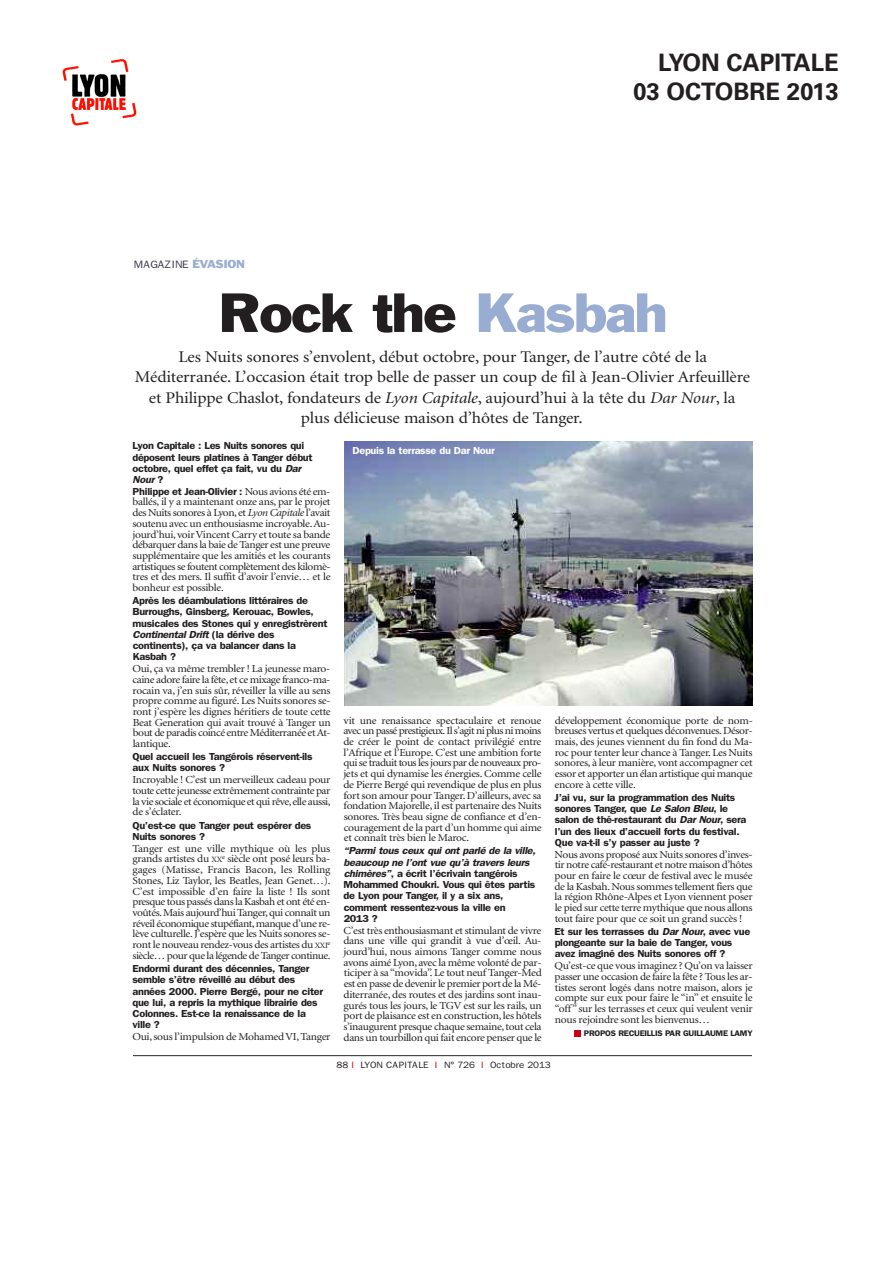
<style>
.page{position:relative;width:893px;height:1263px;background:#fff}
.page>*{position:absolute;margin:0;border:0;box-sizing:border-box;transform-origin:0 0}
.t1{font:51px "Franklin Gothic";letter-spacing:-.03em;color:#231f20;scale:1.07 1}
.t2{font:700 24px "Univers LT Std";color:#231f20}
.t3{font:16.35px/20.4px "Minion";letter-spacing:-.01em;color:#231f20;text-align:center;scale:1.07 1}
.t4{font:10.65px/10.6px "Minion";letter-spacing:-.03em;color:#231f20;text-align:justify;scale:1.07 1}
.t5{font:10.65px "Franklin Gothic";letter-spacing:-.03em;color:#3e3846;scale:1.07 1}
.t6{font:600 10.2px/11.2px "Franklin Gothic";letter-spacing:-.03em;color:#231f20;scale:1.07 1}
.t7{font:600 10.2px "Franklin Gothic";letter-spacing:-.03em;color:#fff;scale:1.07 1}
.t8{font:9.15px "Franklin Gothic";letter-spacing:-.01em;color:#231f20;scale:1.07 1}
.t9{font:600 8.1px "Franklin Gothic";letter-spacing:-.03em;color:#231f20;scale:1.07 1}
.s1{color:#99acd1}
.s2{font-style:italic}
.s3{font-family:"Minion";font-weight:400;font-size:10.65px}
.s4{font-size:8.1px}
.s5{color:#ca0016}
</style>
<div class="page">
<svg style="left:574px;top:1030px;width:6px;height:6px"></svg>
<hr style="left:133px;top:1055px;width:619px;height:1px;background:#231f20">
<img style="left:344px;top:441px;width:408px;height:265px">
<img style="left:62px;top:59px;width:75px;height:67px">
<p class="t5" style="left:134px;top:258px;width:105px">MAGAZINE <span class="s1">ÉVASION</span></p>
<p class="t2" style="left:658px;top:49px;width:182px">LYON CAPITALE</p>
<p class="t2" style="left:633px;top:78px;width:207px">03 OCTOBRE 2013</p>
<p class="t1" style="left:218px;top:280px;width:421px">Rock the <span class="s1">Kasbah</span></p>
<p class="t3" style="left:135px;top:347px;width:577px">Les Nuits sonores s’envolent, début octobre, pour Tanger, de l’autre côté de la Méditerranée. L’occasion était trop belle de passer un coup de fil à Jean-Olivier Arfeuillère et Philippe Chaslot, fondateurs de <span class="s2">Lyon Capitale</span>, aujourd’hui à la tête du <span class="s2">Dar Nour</span>, la plus délicieuse maison d’hôtes de Tanger.</p>
<p class="t6" style="left:132px;top:440px;width:187px">Lyon Capitale : Les Nuits sonores qui déposent leurs platines à Tanger début octobre, quel effet ça fait, vu du <span class="s2">Dar<br>Nour</span> ?<br>Philippe et Jean-Olivier : <span class="s3">Nous avions été em-</span></p>
<p class="t4" style="left:132px;top:497px;width:187px">ballés, il y a maintenant onze ans, par le projet des Nuits sonores à Lyon, et <span class="s2">Lyon Capitale</span> l’avait soutenu avec un enthousiasme incroyable. Au&shy;jourd’hui, voir Vincent Carry et toute sa bande débarquer dans la baie de Tanger est une preuve supplémentaire que les amitiés et les courants artistiques se foutent complètement des kilomè&shy;tres et des mers. Il suffit d’avoir l’envie… et le bonheur est possible.</p>
<p class="t6" style="left:132px;top:595px;width:184px">Après les déambulations littéraires de Burroughs, Ginsberg, Kerouac, Bowles, musicales des Stones qui y enregistrèrent <span class="s2">Continental Drift</span> (la dérive des continents), ça va balancer dans la Kasbah ?</p>
<p class="t4" style="left:132px;top:664px;width:187px">Oui, ça va même trembler ! La jeunesse maro&shy;caine adore faire la fête, et ce mixage franco-ma&shy;rocain va, j’en suis sûr, réveiller la ville au sens propre comme au figuré. Les Nuits sonores se&shy;ront j’espère les dignes héritiers de toute cette Beat Generation qui avait trouvé à Tanger un bout de paradis coincé entre Méditerranée et At&shy;lantique.</p>
<p class="t6" style="left:132px;top:751px;width:170px">Quel accueil les Tangérois réservent-ils aux Nuits sonores ?</p>
<p class="t4" style="left:132px;top:775px;width:187px">Incroyable ! C’est un merveilleux cadeau pour toute cette jeunesse extrêmement contrainte par la vie sociale et économique et qui rêve, elle aussi, de s’éclater.</p>
<p class="t6" style="left:132px;top:819px;width:169px">Qu’est-ce que Tanger peut espérer des<br>Nuits sonores ?</p>
<p class="t4" style="left:132px;top:843px;width:187px">Tanger est une ville mythique où les plus grands artistes du <span class="s4">XX</span><sup>e</sup> siècle ont posé leurs ba&shy;gages (Matisse, Francis Bacon, les Rolling Stones, Liz Taylor, les Beatles, Jean Genet…).<br>C’est impossible d’en faire la liste ! Ils sont presque tous passés dans la Kasbah et ont été en&shy;voûtés. Mais aujourd’hui Tanger, qui connaît un réveil économique stupéfiant, manque d’une re&shy;lève culturelle. J’espère que les Nuits sonores se&shy;ront le nouveau rendez-vous des artistes du <span class="s4">XXI</span><sup>e </sup>siècle… pour que la légende de Tanger continue.</p>
<p class="t6" style="left:132px;top:963px;width:180px">Endormi durant des décennies, Tanger semble s’être réveillé au début des années 2000. Pierre Bergé, pour ne citer que lui, a repris la mythique librairie des Colonnes. Est-ce la renaissance de la ville ?</p>
<p class="t4" style="left:132px;top:1032px;width:186px">Oui, sous l’impulsion de Mohamed VI, Tanger</p>
<p class="t7" style="left:353px;top:444px;width:134px">Depuis la terrasse du Dar Nour</p>
<p class="t4" style="left:343px;top:715px;width:187px">vit une renaissance spectaculaire et renoue avec un passé prestigieux. Il s’agit ni plus ni moins de créer le point de contact privilégié entre l’Afrique et l’Europe. C’est une ambition forte qui se traduit tous les jours par de nouveaux pro&shy;jets et qui dynamise les énergies. Comme celle de Pierre Bergé qui revendique de plus en plus fort son amour pour Tanger. D’ailleurs, avec sa fondation Majorelle, il est partenaire des Nuits sonores. Très beau signe de confiance et d’en&shy;couragement de la part d’un homme qui aime et connaît très bien le Maroc.</p>
<p class="t6" style="left:344px;top:845px;width:181px"><span class="s2">“Parmi tous ceux qui ont parlé de la ville, beaucoup ne l’ont vue qu’à travers leurs chimères”</span>, a écrit l’écrivain tangérois Mohammed Choukri. Vous qui êtes partis de Lyon pour Tanger, il y a six ans, comment ressentez-vous la ville en<br>2013 ?</p>
<p class="t4" style="left:343px;top:925px;width:187px">C’est très enthousiasmant et stimulant de vivre dans une ville qui grandit à vue d’œil. Au&shy;jourd’hui, nous aimons Tanger comme nous avons aimé Lyon, avec la même volonté de par&shy;ticiper à sa “movida”. Le tout neuf Tanger-Med est en passe de devenir le premier port de la Mé&shy;diterranée, des routes et des jardins sont inau&shy;gurés tous les jours, le TGV est sur les rails, un port de plaisance est en construction, les hôtels s’inaugurent presque chaque semaine, tout cela dans un tourbillon qui fait encore penser que le</p>
<p class="t4" style="left:555px;top:715px;width:187px">développement économique porte de nom&shy;breuses vertus et quelques déconvenues. Désor&shy;mais, des jeunes viennent du fin fond du Ma&shy;roc pour tenter leur chance à Tanger. Les Nuits sonores, à leur manière, vont accompagner cet essor et apporter un élan artistique qui manque encore à cette ville.</p>
<p class="t6" style="left:555px;top:791px;width:181px">J’ai vu, sur la programmation des Nuits sonores Tanger, que <span class="s2">Le Salon Bleu</span>, le salon de thé-restaurant du <span class="s2">Dar Nour</span>, sera l’un des lieux d’accueil forts du festival.<br>Que va-t-il s’y passer au juste ?</p>
<p class="t4" style="left:555px;top:849px;width:187px">Nous avons proposé aux Nuits sonores d’inves&shy;tir notre café-restaurant et notre maison d’hôtes pour en faire le cœur de festival avec le musée de la Kasbah. Nous sommes tellement fiers que la région Rhône-Alpes et Lyon viennent poser le pied sur cette terre mythique que nous allons tout faire pour que ce soit un grand succès !</p>
<p class="t6" style="left:555px;top:925px;width:184px">Et sur les terrasses du <span class="s2">Dar Nour</span>, avec vue plongeante sur la baie de Tanger, vous avez imaginé des Nuits sonores off ?</p>
<p class="t4" style="left:555px;top:961px;width:187px">Qu’est-ce que vous imaginez ? Qu’on va laisser passer une occasion de faire la fête ? Tous les ar&shy;tistes seront logés dans notre maison, alors je compte sur eux pour faire le “in” et ensuite le “off” sur les terrasses et ceux qui veulent venir nous rejoindre sont les bienvenus…</p>
<p class="t9" style="left:584px;top:1029px;width:159px">PROPOS RECUEILLIS PAR GUILLAUME LAMY</p>
<p class="t8" style="left:337px;top:1059px;width:202px">88 <span class="s5">I</span> LYON CAPITALE <span class="s5">I</span> N° 726 <span class="s5">I</span> Octobre 2013</p>
</div>
